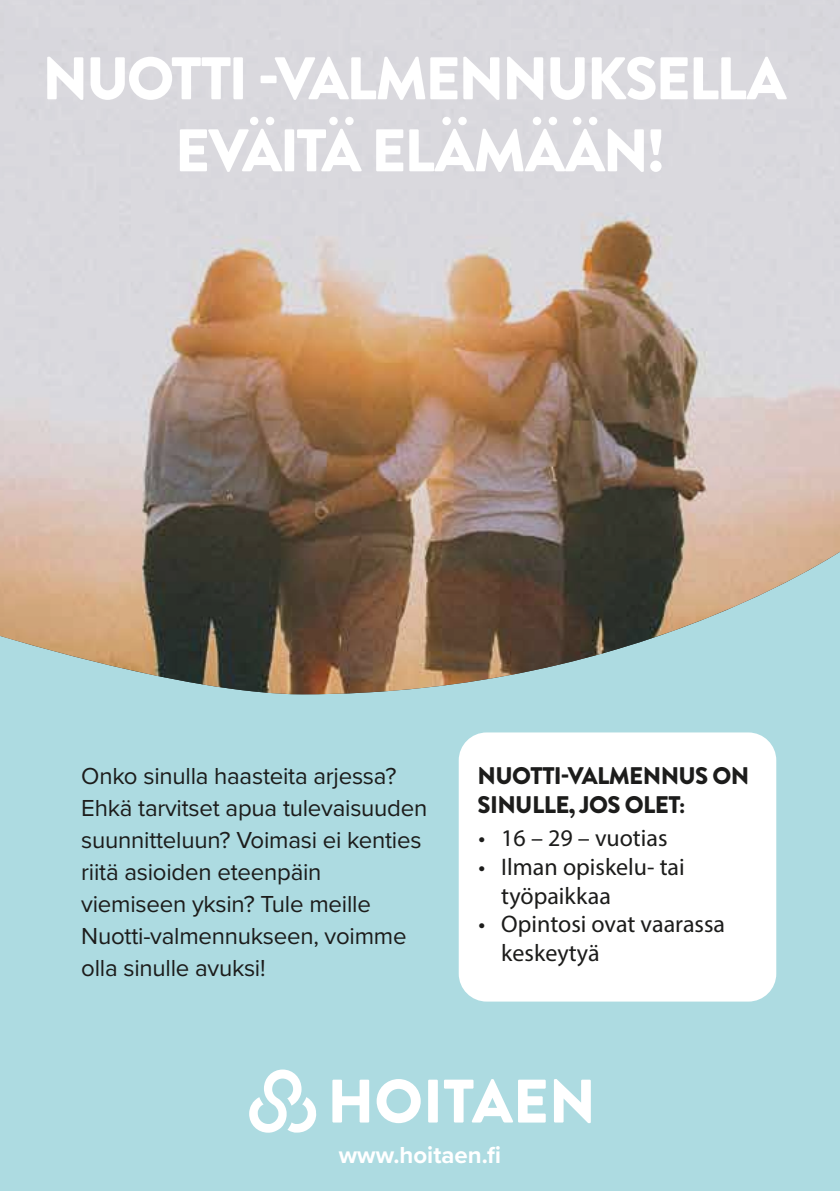
<style>
.page{position:relative;width:840px;height:1191px;background:#fff}
.page>*{position:absolute;margin:0;border:0;box-sizing:border-box;transform-origin:0 0}
.t1{font:900 60px/72px "Brandon Grotesque";letter-spacing:-.04em;color:#fff;text-align:center}
.t2{font:24px/32px "Proxima Nova";letter-spacing:-.01em;color:#1c1c1b}
.t3{font:24px/28.8px "Myriad Pro";color:#1c1c1b}
.t4{font:900 24px/28.8px "Brandon Grotesque";letter-spacing:-.025em;color:#1c1c1b}
.t5{font:700 24px "Proxima Nova";color:#fff}
</style>
<div class="page">
<div style="left:0;top:514px;width:839px;height:677px;background:#addbe1"></div>
<img style="left:0;top:0;width:839px;height:694px">
<svg style="left:249px;top:1069px;width:67px;height:63px"></svg>
<svg style="left:332px;top:1079px;width:37px;height:43px"></svg>
<svg style="left:376px;top:1079px;width:44px;height:44px"></svg>
<div style="left:428px;top:1079px;width:9px;height:43px;background:#fff"></div>
<svg style="left:444px;top:1079px;width:101px;height:43px"></svg>
<svg style="left:554px;top:1079px;width:36px;height:44px"></svg>
<div style="left:458px;top:732px;width:317px;height:269px;background:#fff;border-radius:28px"></div>
<h1 class="t1" style="left:42px;top:43px;width:745px">NUOTTI -VALMENNUKSELLA<br>EVÄITÄ ELÄMÄÄN!</h1>
<p class="t2" style="left:81px;top:759px;width:347px">Onko sinulla haasteita arjessa?<br>Ehkä tarvitset apua tulevaisuuden suunnitteluun? Voimasi ei kenties riitä asioiden eteenpäin viemiseen yksin? Tule meille<br>Nuotti-valmennukseen, voimme olla sinulle avuksi!</p>
<p class="t4" style="left:477px;top:762px;width:273px">NUOTTI-VALMENNUS ON<br>SINULLE, JOS OLET:</p>
<p class="t3" style="left:478px;top:823px;width:190px">• 16 – 29 – vuotias</p>
<p class="t3" style="left:501px;top:852px;width:185px;text-indent:-23px">• Ilman opiskelu- tai työpaikkaa</p>
<p class="t3" style="left:501px;top:909px;width:225px;text-indent:-23px">• Opintosi ovat vaarassa keskeytyä</p>
<p class="t5" style="left:338px;top:1137px;width:164px">www.hoitaen.fi</p>
</div>
